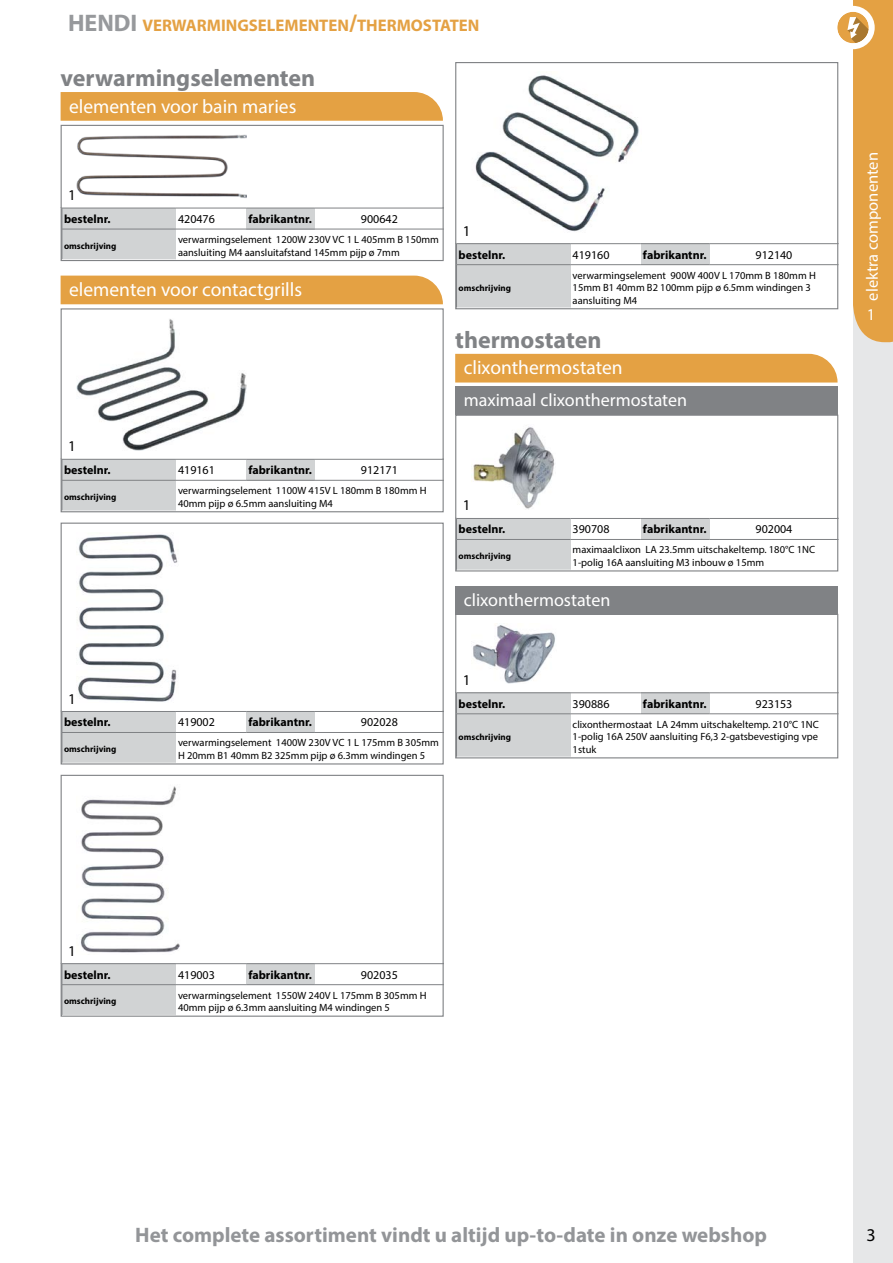
<style>
.page{position:relative;width:893px;height:1263px;background:#fff}
.page>*{position:absolute;margin:0;border:0;box-sizing:border-box;transform-origin:0 0}
.t1{font:700 24px "Myriad Pro";color:#808285}
.t2{font:700 21px "Myriad Pro";color:#939598}
.t3{font:19.5px "Myriad Pro";color:#fff}
.t4{font:18px "Myriad Pro";color:#fff}
.t5{font:18px "Myriad Pro";color:#000}
.t6{font:700 16.8px "Myriad Pro";color:#e4a143}
.t7{font:16.5px "Myriad Pro";color:#fff}
.t8{font:15px "Myriad Pro";color:#000}
.t9{font:700 12px "Myriad Pro";color:#000}
.t10{font:12px "Myriad Pro";color:#000}
.t11{font:10.5px/12.6px "Myriad Pro";color:#000}
.t12{font:700 9px "Myriad Pro";color:#000}
.s1{font-size:24px;color:#97999c}
.s2{font-size:24px}
</style>
<div class="page">
<div style="left:853px;top:0;width:40px;height:1263px;background:#e6e7e8"></div>
<div style="left:837px;top:12px;width:32px;height:31px;background:#e4a143;border-radius:50%"></div>
<svg style="left:847px;top:0;width:46px;height:342px;background:#e7af61"></svg>
<div style="left:61px;top:92px;width:382px;height:29px;background:#e4a143"></div>
<img style="left:77px;top:134px;width:170px;height:64px">
<div style="left:61px;top:125px;width:383px;height:83px;border:1px solid #808285"></div>
<div style="left:62px;top:208px;width:114px;height:21px;background:#d1d3d4"></div>
<div style="left:246px;top:208px;width:69px;height:21px;background:#d1d3d4"></div>
<div style="left:62px;top:229px;width:114px;height:31px;background:#d1d3d4"></div>
<hr style="left:62px;top:229px;width:114px;height:1px;background:#808285">
<hr style="left:176px;top:229px;width:70px;height:1px;background:#808285">
<hr style="left:246px;top:229px;width:69px;height:1px;background:#808285">
<hr style="left:315px;top:229px;width:129px;height:1px;background:#808285">
<div style="left:61px;top:207px;width:383px;height:54px;border:1px solid #808285"></div>
<div style="left:61px;top:276px;width:382px;height:28px;background:#e4a143"></div>
<img style="left:77px;top:319px;width:170px;height:131px">
<div style="left:61px;top:308px;width:383px;height:152px;border:1px solid #808285"></div>
<div style="left:62px;top:459px;width:114px;height:21px;background:#d1d3d4"></div>
<div style="left:246px;top:459px;width:69px;height:21px;background:#d1d3d4"></div>
<div style="left:62px;top:480px;width:114px;height:31px;background:#d1d3d4"></div>
<hr style="left:62px;top:480px;width:114px;height:1px;background:#808285">
<hr style="left:176px;top:480px;width:70px;height:1px;background:#808285">
<hr style="left:246px;top:480px;width:69px;height:1px;background:#808285">
<hr style="left:315px;top:480px;width:129px;height:1px;background:#808285">
<div style="left:61px;top:458px;width:383px;height:54px;border:1px solid #808285"></div>
<img style="left:78px;top:534px;width:100px;height:168px">
<div style="left:61px;top:523px;width:383px;height:189px;border:1px solid #808285"></div>
<div style="left:62px;top:711px;width:114px;height:21px;background:#d1d3d4"></div>
<div style="left:246px;top:711px;width:69px;height:21px;background:#d1d3d4"></div>
<div style="left:62px;top:732px;width:114px;height:31px;background:#d1d3d4"></div>
<hr style="left:62px;top:732px;width:114px;height:1px;background:#808285">
<hr style="left:176px;top:732px;width:70px;height:1px;background:#808285">
<hr style="left:246px;top:732px;width:69px;height:1px;background:#808285">
<hr style="left:315px;top:732px;width:129px;height:1px;background:#808285">
<div style="left:61px;top:710px;width:383px;height:54px;border:1px solid #808285"></div>
<img style="left:81px;top:786px;width:99px;height:167px">
<div style="left:61px;top:775px;width:383px;height:189px;border:1px solid #808285"></div>
<div style="left:62px;top:964px;width:114px;height:21px;background:#d1d3d4"></div>
<div style="left:246px;top:964px;width:69px;height:21px;background:#d1d3d4"></div>
<div style="left:62px;top:985px;width:114px;height:30px;background:#d1d3d4"></div>
<hr style="left:62px;top:984px;width:114px;height:1px;background:#808285">
<hr style="left:176px;top:984px;width:70px;height:1px;background:#808285">
<hr style="left:246px;top:984px;width:69px;height:1px;background:#808285">
<hr style="left:315px;top:984px;width:129px;height:1px;background:#808285">
<div style="left:61px;top:962px;width:383px;height:55px;border:1px solid #808285"></div>
<img style="left:475px;top:75px;width:164px;height:157px">
<div style="left:455px;top:62px;width:383px;height:182px;border:1px solid #808285"></div>
<div style="left:456px;top:244px;width:114px;height:21px;background:#d1d3d4"></div>
<div style="left:641px;top:244px;width:68px;height:21px;background:#d1d3d4"></div>
<div style="left:456px;top:265px;width:114px;height:43px;background:#d1d3d4"></div>
<hr style="left:456px;top:264px;width:114px;height:1px;background:#808285">
<hr style="left:570px;top:264px;width:71px;height:1px;background:#808285">
<hr style="left:641px;top:264px;width:68px;height:1px;background:#808285">
<hr style="left:709px;top:264px;width:129px;height:1px;background:#808285">
<div style="left:455px;top:242px;width:383px;height:67px;border:1px solid #808285"></div>
<div style="left:455px;top:387px;width:383px;height:28px;background:#808285"></div>
<div style="left:455px;top:354px;width:382px;height:28px;background:#e4a143"></div>
<img style="left:473px;top:427px;width:82px;height:82px">
<div style="left:455px;top:415px;width:383px;height:104px;border:1px solid #808285"></div>
<div style="left:456px;top:518px;width:114px;height:21px;background:#d1d3d4"></div>
<div style="left:641px;top:518px;width:68px;height:21px;background:#d1d3d4"></div>
<div style="left:456px;top:539px;width:114px;height:31px;background:#d1d3d4"></div>
<hr style="left:456px;top:539px;width:114px;height:1px;background:#808285">
<hr style="left:570px;top:539px;width:71px;height:1px;background:#808285">
<hr style="left:641px;top:539px;width:68px;height:1px;background:#808285">
<hr style="left:709px;top:539px;width:129px;height:1px;background:#808285">
<div style="left:455px;top:517px;width:383px;height:54px;border:1px solid #808285"></div>
<div style="left:455px;top:586px;width:383px;height:28px;background:#808285"></div>
<img style="left:473px;top:625px;width:82px;height:59px">
<div style="left:455px;top:614px;width:383px;height:79px;border:1px solid #808285"></div>
<div style="left:456px;top:693px;width:114px;height:21px;background:#d1d3d4"></div>
<div style="left:641px;top:693px;width:68px;height:21px;background:#d1d3d4"></div>
<div style="left:456px;top:714px;width:114px;height:43px;background:#d1d3d4"></div>
<hr style="left:456px;top:713px;width:114px;height:1px;background:#808285">
<hr style="left:570px;top:713px;width:71px;height:1px;background:#808285">
<hr style="left:641px;top:713px;width:68px;height:1px;background:#808285">
<hr style="left:709px;top:713px;width:129px;height:1px;background:#808285">
<div style="left:455px;top:691px;width:383px;height:67px;border:1px solid #808285"></div>
<h3 class="t6" style="left:68px;top:14px;width:401px"><span class="s1">HENDI</span> VERWARMINGSELEMENTEN<span class="s2">/</span>THERMOSTATEN</h3>
<h1 class="t1" style="left:61px;top:62px;width:256px">verwarmingselementen</h1>
<h3 class="t3" style="left:69px;top:94px;width:229px">elementen voor bain maries</h3>
<h3 class="t8" style="left:68px;top:186px;width:9px">1</h3>
<p class="t9" style="left:64px;top:211px;width:48px">bestelnr.</p>
<p class="t10" style="left:178px;top:212px;width:38px">420476</p>
<p class="t9" style="left:248px;top:211px;width:65px">fabrikantnr.</p>
<p class="t10" style="left:361px;top:212px;width:38px">900642</p>
<p class="t12" style="left:64px;top:240px;width:54px">omschrijving</p>
<p class="t11" style="left:178px;top:233px;width:262px">verwarmingselement 1200W 230V VC 1 L 405mm B 150mm aansluiting M4 aansluitafstand 145mm pijp ø 7mm</p>
<h3 class="t3" style="left:69px;top:278px;width:235px">elementen voor contactgrills</h3>
<h3 class="t8" style="left:68px;top:437px;width:9px">1</h3>
<p class="t9" style="left:64px;top:462px;width:48px">bestelnr.</p>
<p class="t10" style="left:178px;top:463px;width:38px">419161</p>
<p class="t9" style="left:248px;top:462px;width:65px">fabrikantnr.</p>
<p class="t10" style="left:361px;top:463px;width:38px">912171</p>
<p class="t12" style="left:64px;top:491px;width:54px">omschrijving</p>
<p class="t11" style="left:178px;top:484px;width:250px">verwarmingselement 1100W 415V L 180mm B 180mm H<br>40mm pijp ø 6.5mm aansluiting M4</p>
<h3 class="t8" style="left:463px;top:221px;width:9px">1</h3>
<p class="t9" style="left:459px;top:247px;width:48px">bestelnr.</p>
<p class="t10" style="left:573px;top:247px;width:38px">419160</p>
<p class="t9" style="left:643px;top:247px;width:65px">fabrikantnr.</p>
<p class="t10" style="left:755px;top:247px;width:38px">912140</p>
<p class="t12" style="left:459px;top:282px;width:54px">omschrijving</p>
<p class="t11" style="left:573px;top:269px;width:245px">verwarmingselement 900W 400V L 170mm B 180mm H<br>15mm B1 40mm B2 100mm pijp ø 6.5mm windingen 3 aansluiting M4</p>
<h1 class="t1" style="left:455px;top:324px;width:148px">thermostaten</h1>
<h3 class="t3" style="left:464px;top:356px;width:160px">clixonthermostaten</h3>
<h3 class="t4" style="left:464px;top:389px;width:225px">maximaal clixonthermostaten</h3>
<h3 class="t8" style="left:463px;top:496px;width:9px">1</h3>
<p class="t9" style="left:459px;top:522px;width:48px">bestelnr.</p>
<p class="t10" style="left:573px;top:522px;width:38px">390708</p>
<p class="t9" style="left:643px;top:522px;width:65px">fabrikantnr.</p>
<p class="t10" style="left:755px;top:522px;width:38px">902004</p>
<p class="t12" style="left:459px;top:550px;width:54px">omschrijving</p>
<p class="t11" style="left:573px;top:543px;width:244px">maximaalclixon LA 23.5mm uitschakeltemp. 180°C 1NC<br>1-polig 16A aansluiting M3 inbouw ø 15mm</p>
<h3 class="t4" style="left:464px;top:588px;width:148px">clixonthermostaten</h3>
<h3 class="t8" style="left:68px;top:689px;width:9px">1</h3>
<p class="t9" style="left:64px;top:715px;width:48px">bestelnr.</p>
<p class="t10" style="left:178px;top:715px;width:38px">419002</p>
<p class="t9" style="left:248px;top:715px;width:65px">fabrikantnr.</p>
<p class="t10" style="left:361px;top:715px;width:38px">902028</p>
<p class="t12" style="left:64px;top:743px;width:54px">omschrijving</p>
<p class="t11" style="left:178px;top:736px;width:262px">verwarmingselement 1400W 230V VC 1 L 175mm B 305mm<br>H 20mm B1 40mm B2 325mm pijp ø 6.3mm windingen 5</p>
<h3 class="t8" style="left:463px;top:670px;width:9px">1</h3>
<p class="t9" style="left:459px;top:696px;width:48px">bestelnr.</p>
<p class="t10" style="left:573px;top:696px;width:38px">390886</p>
<p class="t9" style="left:643px;top:696px;width:65px">fabrikantnr.</p>
<p class="t10" style="left:755px;top:696px;width:38px">923153</p>
<p class="t12" style="left:459px;top:731px;width:54px">omschrijving</p>
<p class="t11" style="left:573px;top:718px;width:248px;text-align:justify">clixonthermostaat LA 24mm uitschakeltemp. 210°C 1NC 1-polig 16A 250V aansluiting F6,3 2-gatsbevestiging vpe 1stuk</p>
<h3 class="t7" style="left:862px;top:301px;width:150px;rotate:-90deg">elektra componenten</h3>
<h3 class="t7" style="left:867px;top:305px;width:10px">1</h3>
<h3 class="t8" style="left:68px;top:941px;width:9px">1</h3>
<p class="t9" style="left:64px;top:967px;width:48px">bestelnr.</p>
<p class="t10" style="left:178px;top:967px;width:38px">419003</p>
<p class="t9" style="left:248px;top:967px;width:65px">fabrikantnr.</p>
<p class="t10" style="left:361px;top:967px;width:38px">902035</p>
<p class="t12" style="left:64px;top:995px;width:54px">omschrijving</p>
<p class="t11" style="left:178px;top:988px;width:250px">verwarmingselement 1550W 240V L 175mm B 305mm H<br>40mm pijp ø 6.3mm aansluiting M4 windingen 5</p>
<h2 class="t2" style="left:135px;top:1221px;width:633px">Het complete assortiment vindt u altijd up-to-date in onze webshop</h2>
<h3 class="t5" style="left:866px;top:1224px;width:11px">3</h3>
</div>
